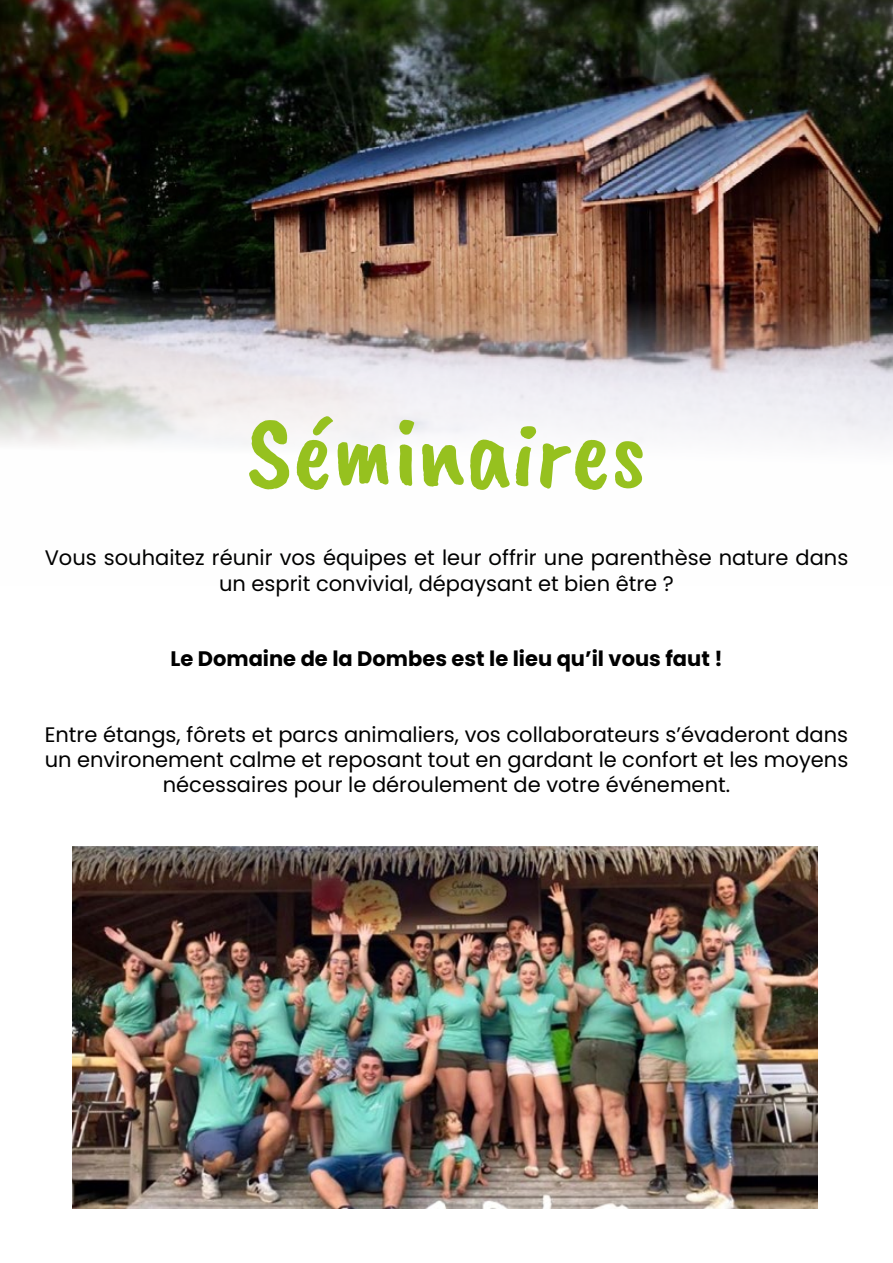
<style>
.page{position:relative;width:893px;height:1263px;background:#fff}
.page>*{position:absolute;margin:0;border:0;box-sizing:border-box;transform-origin:0 0}
.t1{font:105px "Caveat Brush";color:#96c11f}
.t2{font:21px/25.2px "Poppins";color:#000;text-align:center}
.t3{font:700 21px "Poppins";color:#000}
</style>
<div class="page">
<img style="left:0;top:0;width:893px;height:445px">
<img style="left:72px;top:846px;width:746px;height:362px">
<h1 class="t1" style="left:247px;top:391px;width:401px">Séminaires</h1>
<p class="t2" style="left:45px;top:545px;width:805px">Vous souhaitez réunir vos équipes et leur offrir une parenthèse nature dans un esprit convivial, dépaysant et bien être ?</p>
<p class="t3" style="left:170px;top:647px;width:554px">Le Domaine de la Dombes est le lieu qu’il vous faut !</p>
<p class="t2" style="left:45px;top:722px;width:805px">Entre étangs, fôrets et parcs animaliers, vos collaborateurs s’évaderont dans un environement calme et reposant tout en gardant le confort et les moyens nécessaires pour le déroulement de votre événement.</p>
</div>
